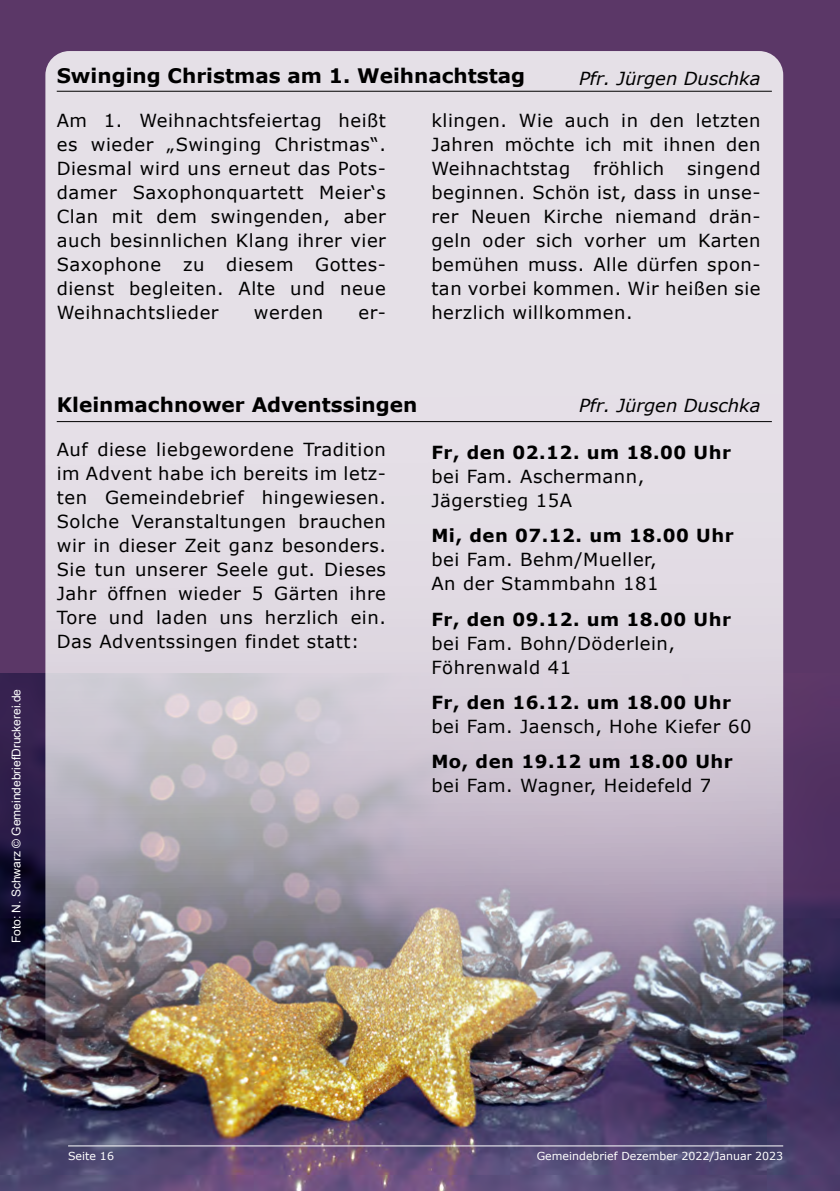
<style>
.page{position:relative;width:840px;height:1191px;background:#fff}
.page>*{position:absolute;margin:0;border:0;box-sizing:border-box;transform-origin:0 0}
.t1{font:700 20px "Verdana";color:#000}
.t2{font:18px/24px "Verdana";letter-spacing:.03em;color:#000;text-align:justify}
.t3{font:700 18px "Verdana";letter-spacing:.03em;color:#000}
.t4{font:italic 18px "Verdana";color:#000}
.t5{font:12px "Arial Unicode MS";color:#fff}
.t6{font:11px "Verdana";color:#fff}
</style>
<div class="page">
<img style="left:0;top:672px;width:839px;height:519px">
<div style="left:0;top:0;width:839px;height:672px;background:#5b3767"></div>
<img style="left:45px;top:51px;width:737px;height:1072px;border-radius:24px">
<hr style="left:57px;top:421px;width:714px;height:1px;background:#000">
<hr style="left:57px;top:91px;width:714px;height:1px;background:#000">
<hr style="left:68px;top:1145px;width:714px;height:1px;background:#fff">
<p class="t5" style="left:8px;top:943px;width:256px;rotate:-90deg">Foto: N. Schwarz © GemeindebriefDruckerei.de</p>
<p class="t1" style="left:57px;top:63px;width:470px">Swinging Christmas am 1. Weihnachtstag</p>
<p class="t4" style="left:578px;top:67px;width:183px">Pfr. Jürgen Duschka</p>
<p class="t2" style="left:57px;top:109px;width:330px">Am 1. Weihnachtsfeiertag heißt es wieder „Swinging Christmas“.<br>Diesmal wird uns erneut das Pots&shy;damer Saxophonquartett Meier‘s Clan mit dem swingenden, aber auch besinnlichen Klang ihrer vier Saxophone zu diesem Gottes&shy;dienst begleiten. Alte und neue Weihnachtslieder</p>
<p class="t2" style="left:254px;top:301px;width:71px">werden</p>
<p class="t2" style="left:358px;top:301px;width:29px">er-</p>
<p class="t2" style="left:431px;top:109px;width:330px">klingen. Wie auch in den letzten Jahren möchte ich mit ihnen den Weihnachtstag</p>
<p class="t2" style="left:593px;top:157px;width:72px">fröhlich</p>
<p class="t2" style="left:431px;top:157px;width:330px;text-indent:255px">singend beginnen. Schön ist, dass in unse&shy;rer Neuen Kirche niemand drän&shy;geln oder sich vorher um Karten bemühen muss. Alle dürfen spon&shy;tan vorbei kommen. Wir heißen sie herzlich willkommen.</p>
<p class="t1" style="left:57px;top:392px;width:362px">Kleinmachnower Adventssingen</p>
<p class="t4" style="left:578px;top:394px;width:183px">Pfr. Jürgen Duschka</p>
<p class="t2" style="left:57px;top:438px;width:330px">Auf diese liebgewordene Tradition im Advent habe ich bereits im letz&shy;ten Gemeindebrief hingewiesen.<br>Solche Veranstaltungen brauchen wir in dieser Zeit ganz besonders.<br>Sie tun unserer Seele gut. Dieses Jahr öffnen wieder 5 Gärten ihre Tore und laden uns herzlich ein.<br>Das Adventssingen findet statt:</p>
<p class="t3" style="left:431px;top:440px;width:301px">Fr, den 02.12. um 18.00 Uhr</p>
<p class="t2" style="left:431px;top:464px;width:214px">bei Fam. Aschermann,<br>Jägerstieg 15A</p>
<p class="t3" style="left:431px;top:524px;width:304px">Mi, den 07.12. um 18.00 Uhr</p>
<p class="t2" style="left:431px;top:548px;width:228px">bei Fam. Behm/Mueller,<br>An der Stammbahn 181</p>
<p class="t3" style="left:431px;top:607px;width:301px">Fr, den 09.12. um 18.00 Uhr</p>
<p class="t2" style="left:431px;top:631px;width:245px">bei Fam. Bohn/Döderlein,<br>Föhrenwald 41</p>
<p class="t3" style="left:431px;top:690px;width:301px">Fr, den 16.12. um 18.00 Uhr</p>
<p class="t2" style="left:431px;top:714px;width:321px">bei Fam. Jaensch, Hohe Kiefer 60</p>
<p class="t3" style="left:431px;top:750px;width:303px">Mo, den 19.12 um 18.00 Uhr</p>
<p class="t2" style="left:431px;top:774px;width:281px">bei Fam. Wagner, Heidefeld 7</p>
<p class="t6" style="left:68px;top:1148px;width:47px">Seite 16</p>
<p class="t6" style="left:536px;top:1148px;width:248px">Gemeindebrief Dezember 2022/Januar 2023</p>
</div>
